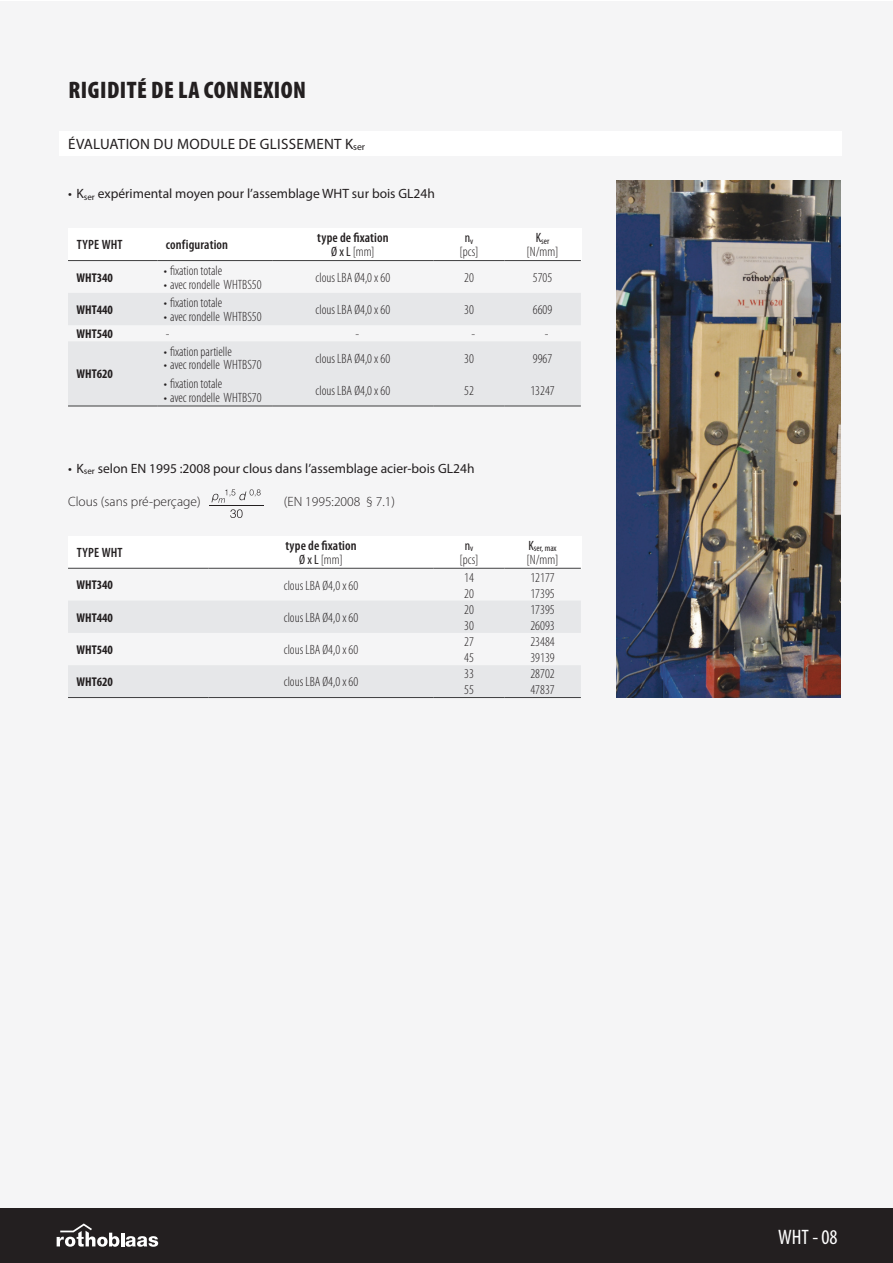
<style>
.page{position:relative;width:893px;height:1263px;background:#fff}
.page>*{position:absolute;margin:0;border:0;box-sizing:border-box;transform-origin:0 0}
.t1{font:900 condensed 24px "Myriad Pro";letter-spacing:.02em;color:#231f20}
.t2{font:condensed 21px "Myriad Pro";color:#fff}
.t3{font:15px "Myriad Pro";letter-spacing:.02em;color:#231f20}
.t4{font:300 condensed 13.5px/14px "Myriad Pro";color:#231f20;text-align:center}
.t5{font:13.5px "Myriad Pro";color:#231f20}
.t6{font:600 condensed 13.5px/14px "Myriad Pro";letter-spacing:.01em;color:#231f20;text-align:center}
.t7{font:300 13.5px "Myriad Pro";color:#231f20}
.t8{font:700 condensed 12.75px "Myriad Pro";color:#231f20}
.t9{font:300 condensed 12.75px "Myriad Pro";color:#231f20}
.t10{font:condensed 9px "Myriad Pro";color:#231f20}
.s1{font-size:9.75px}
.s2{font-weight:400}
.s3{font-weight:300}
.s4{font-size:13.5px}
</style>
<div class="page">
<div style="left:0;top:1px;width:892px;height:1261px;background:#f5f5f6"></div>
<div style="left:59px;top:131px;width:783px;height:25px;background:#fff"></div>
<div style="left:68px;top:228px;width:513px;height:33px;background:#fff"></div>
<div style="left:68px;top:536px;width:513px;height:32px;background:#fff"></div>
<img style="left:617px;top:180px;width:224px;height:517px">
<svg style="left:68px;top:293px;width:513px;height:113px;fill:#e6e7e9"></svg>
<hr style="left:68px;top:260px;width:89px;height:1px;background:#3e3e3f">
<hr style="left:157px;top:260px;width:115px;height:1px;background:#3e3e3f">
<hr style="left:272px;top:260px;width:162px;height:1px;background:#3e3e3f">
<hr style="left:434px;top:260px;width:70px;height:1px;background:#3e3e3f">
<hr style="left:504px;top:260px;width:77px;height:1px;background:#3e3e3f">
<hr style="left:68px;top:406px;width:89px;height:1px;background:#3e3e3f">
<hr style="left:157px;top:406px;width:115px;height:1px;background:#3e3e3f">
<hr style="left:272px;top:406px;width:162px;height:1px;background:#3e3e3f">
<hr style="left:434px;top:406px;width:70px;height:1px;background:#3e3e3f">
<hr style="left:504px;top:406px;width:77px;height:1px;background:#3e3e3f">
<svg style="left:68px;top:601px;width:513px;height:96px;fill:#e6e7e9"></svg>
<hr style="left:68px;top:568px;width:140px;height:1px;background:#3e3e3f">
<hr style="left:208px;top:568px;width:226px;height:1px;background:#3e3e3f">
<hr style="left:434px;top:568px;width:70px;height:1px;background:#3e3e3f">
<hr style="left:504px;top:568px;width:77px;height:1px;background:#3e3e3f">
<hr style="left:68px;top:697px;width:140px;height:1px;background:#3e3e3f">
<hr style="left:208px;top:697px;width:226px;height:1px;background:#3e3e3f">
<hr style="left:434px;top:697px;width:70px;height:1px;background:#3e3e3f">
<hr style="left:504px;top:697px;width:77px;height:1px;background:#3e3e3f">
<hr style="left:209px;top:505px;width:55px;height:1px;background:#231f20">
<svg style="left:211px;top:489px;width:50px;height:14px"></svg>
<svg style="left:230px;top:509px;width:13px;height:9px"></svg>
<div style="left:0;top:1209px;width:892px;height:54px;background:#231f20"></div>
<svg style="left:57px;top:1223px;width:101px;height:24px"></svg>
<h1 class="t1" style="left:69px;top:77px;width:239px">RIGIDITÉ DE LA CONNEXION</h1>
<p class="t3" style="left:68px;top:135px;width:298px">ÉVALUATION DU MODULE DE GLISSEMENT K<span class="s1">ser</span></p>
<p class="t5" style="left:68px;top:186px;width:368px">• K<sub>ser</sub> expérimental moyen pour l’assemblage WHT sur bois GL24h</p>
<p class="t6" style="left:77px;top:238px;width:47px">TYPE WHT</p>
<p class="t6" style="left:166px;top:238px;width:64px">configuration</p>
<p class="t6" style="left:317px;top:231px;width:73px">type de fixation<br><span class="s2">Ø x L</span> <span class="s3">[mm]</span></p>
<p class="t4" style="left:459px;top:231px;width:21px"><span class="s2">n</span><sub>v </sub>[pcs]</p>
<p class="t10" style="left:536px;top:235px;width:15px"><span class="s4">K</span>ser</p>
<p class="t4" style="left:526px;top:245px;width:34px">[N/mm]</p>
<p class="t8" style="left:77px;top:269px;width:38px">WHT340</p>
<p class="t8" style="left:77px;top:302px;width:38px">WHT440</p>
<p class="t4" style="left:164px;top:264px;width:60px">• fixation totale</p>
<p class="t4" style="left:164px;top:277px;width:99px">• avec rondelle WHTBS50</p>
<p class="t4" style="left:164px;top:296px;width:60px">• fixation totale</p>
<p class="t4" style="left:164px;top:310px;width:99px">• avec rondelle WHTBS50</p>
<p class="t4" style="left:316px;top:271px;width:76px">clous LBA Ø4,0 x 60</p>
<p class="t4" style="left:464px;top:271px;width:11px">20</p>
<p class="t4" style="left:533px;top:271px;width:21px">5705</p>
<p class="t4" style="left:316px;top:303px;width:76px">clous LBA Ø4,0 x 60</p>
<p class="t4" style="left:464px;top:303px;width:11px">30</p>
<p class="t4" style="left:533px;top:303px;width:21px">6609</p>
<p class="t8" style="left:77px;top:326px;width:38px">WHT540</p>
<p class="t9" style="left:166px;top:327px;width:5px">-</p>
<p class="t9" style="left:355px;top:327px;width:5px">-</p>
<p class="t9" style="left:471px;top:327px;width:5px">-</p>
<p class="t9" style="left:545px;top:327px;width:5px">-</p>
<p class="t8" style="left:77px;top:366px;width:38px">WHT620</p>
<p class="t4" style="left:164px;top:345px;width:70px">• fixation partielle</p>
<p class="t4" style="left:164px;top:358px;width:99px">• avec rondelle WHTBS70</p>
<p class="t4" style="left:316px;top:351px;width:76px">clous LBA Ø4,0 x 60</p>
<p class="t4" style="left:464px;top:351px;width:11px">30</p>
<p class="t4" style="left:533px;top:351px;width:21px">9967</p>
<p class="t4" style="left:164px;top:377px;width:60px">• fixation totale</p>
<p class="t4" style="left:164px;top:390px;width:99px">• avec rondelle WHTBS70</p>
<p class="t4" style="left:316px;top:384px;width:76px">clous LBA Ø4,0 x 60</p>
<p class="t4" style="left:464px;top:384px;width:11px">52</p>
<p class="t4" style="left:530px;top:384px;width:26px">13247</p>
<p class="t5" style="left:68px;top:460px;width:408px">• K<sub>ser</sub> selon EN 1995 :2008 pour clous dans l’assemblage acier-bois GL24h</p>
<p class="t7" style="left:68px;top:494px;width:134px">Clous (sans pré-perçage)</p>
<p class="t7" style="left:284px;top:494px;width:113px">(EN 1995:2008 § 7.1)</p>
<p class="t6" style="left:77px;top:546px;width:47px">TYPE WHT</p>
<p class="t6" style="left:285px;top:539px;width:73px">type de fixation<br><span class="s2">Ø x L</span> <span class="s3">[mm]</span></p>
<p class="t4" style="left:459px;top:539px;width:21px"><span class="s2">n</span><sub>v </sub>[pcs]</p>
<p class="t10" style="left:528px;top:543px;width:30px"><span class="s4">K</span>ser, max</p>
<p class="t4" style="left:526px;top:553px;width:34px">[N/mm]</p>
<p class="t8" style="left:77px;top:577px;width:38px">WHT340</p>
<p class="t4" style="left:284px;top:578px;width:76px">clous LBA Ø4,0 x 60</p>
<p class="t8" style="left:77px;top:609px;width:38px">WHT440</p>
<p class="t4" style="left:284px;top:611px;width:76px">clous LBA Ø4,0 x 60</p>
<p class="t8" style="left:77px;top:642px;width:38px">WHT540</p>
<p class="t4" style="left:284px;top:643px;width:76px">clous LBA Ø4,0 x 60</p>
<p class="t8" style="left:77px;top:674px;width:38px">WHT620</p>
<p class="t4" style="left:284px;top:675px;width:76px">clous LBA Ø4,0 x 60</p>
<p class="t4" style="left:464px;top:570px;width:11px">14</p>
<p class="t4" style="left:530px;top:570px;width:26px">12177</p>
<p class="t4" style="left:464px;top:586px;width:11px">20</p>
<p class="t4" style="left:530px;top:586px;width:26px">17395</p>
<p class="t4" style="left:464px;top:603px;width:11px">20</p>
<p class="t4" style="left:530px;top:603px;width:26px">17395</p>
<p class="t4" style="left:464px;top:619px;width:11px">30</p>
<p class="t4" style="left:530px;top:619px;width:26px">26093</p>
<p class="t4" style="left:464px;top:635px;width:11px">27</p>
<p class="t4" style="left:530px;top:635px;width:26px">23484</p>
<p class="t4" style="left:464px;top:651px;width:11px">45</p>
<p class="t4" style="left:530px;top:651px;width:26px">39139</p>
<p class="t4" style="left:464px;top:667px;width:11px">33</p>
<p class="t4" style="left:530px;top:667px;width:26px">28702</p>
<p class="t4" style="left:464px;top:683px;width:11px">55</p>
<p class="t4" style="left:530px;top:683px;width:26px">47837</p>
<h2 class="t2" style="left:778px;top:1224px;width:61px">WHT - 08</h2>
</div>
